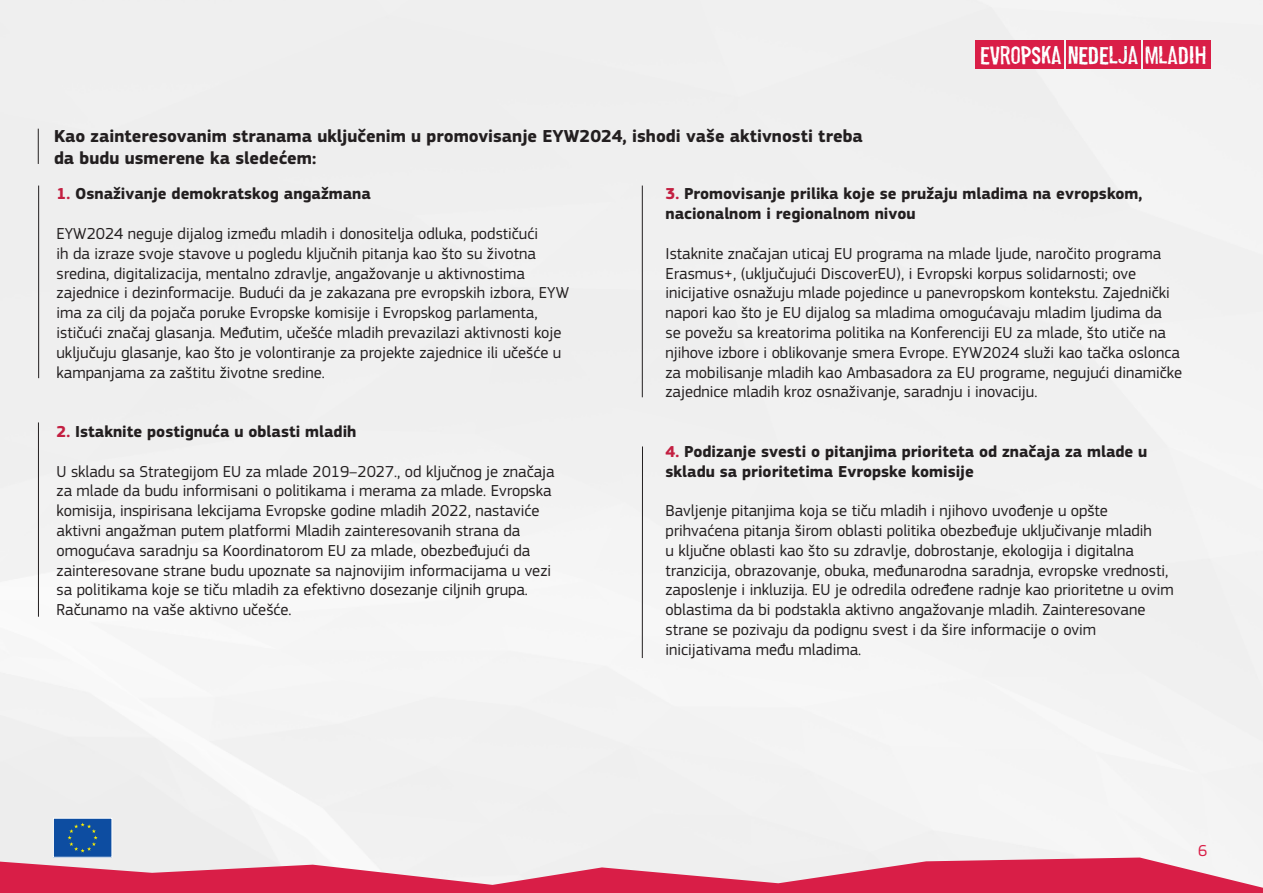
<style>
.page{position:relative;width:1263px;height:893px;background:#fff}
.page>*{position:absolute;margin:0;border:0;box-sizing:border-box;transform-origin:0 0}
.t1{font:30px "Refuse Pro";color:#fff}
.t2{font:700 18px/21.6px "EC Square Sans Pro";color:#231f20}
.t3{font:16.5px/19.8px "EC Square Sans Pro";color:#231f20}
.t4{font:700 16.5px/19.8px "EC Square Sans Pro";color:#231f20}
.t5{font:16.5px "EC Square Sans Pro";color:#d91e47}
.s1{color:#c31f41}
</style>
<div class="page">
<div style="left:0;top:0;width:1058px;height:857px;background:#f0f0f0"></div>
<div style="left:1058px;top:0;width:205px;height:857px;background:#f2f2f2"></div>
<div style="left:53px;top:818px;width:59px;height:39px;background:#0d4da1"></div>
<svg style="left:68px;top:823px;width:30px;height:29px"></svg>
<div style="left:53px;top:818px;width:59px;height:39px;border:1px solid #fff"></div>
<svg style="left:0;top:857px;width:1263px;height:36px;fill:#d91e47"></svg>
<div style="left:975px;top:40px;width:89px;height:28px;background:#d91e47"></div>
<div style="left:1142px;top:40px;width:68px;height:28px;background:#d91e47"></div>
<div style="left:1066px;top:40px;width:74px;height:28px;background:#d91e47"></div>
<svg style="left:1042px;top:47px;width:1px;height:16px"></svg>
<svg style="left:1052px;top:47px;width:4px;height:17px"></svg>
<svg style="left:1068px;top:47px;width:49px;height:17px"></svg>
<svg style="left:1123px;top:47px;width:4px;height:16px"></svg>
<svg style="left:1135px;top:51px;width:3px;height:13px"></svg>
<svg style="left:1155px;top:47px;width:3px;height:17px"></svg>
<hr style="left:38px;top:186px;width:1px;height:192px;background:#231f20">
<hr style="left:642px;top:186px;width:1px;height:211px;background:#231f20">
<hr style="left:642px;top:446px;width:1px;height:212px;background:#231f20">
<hr style="left:38px;top:422px;width:1px;height:195px;background:#231f20">
<hr style="left:38px;top:129px;width:1px;height:35px;background:#231f20">
<h1 class="t1" style="left:980px;top:37px;width:227px">EVROPSKA NEDELJA MLADIH</h1>
<p class="t2" style="left:54px;top:126px;width:810px">Kao zainteresovanim stranama uključenim u promovisanje EYW2024, ishodi vaše aktivnosti treba da budu usmerene ka sledećem:</p>
<p class="t4" style="left:57px;top:185px;width:316px"><span class="s1">1.</span> Osnaživanje demokratskog angažmana</p>
<p class="t3" style="left:57px;top:224px;width:514px">EYW2024 neguje dijalog između mladih i donositelja odluka, podstičući<br>ih da izraze svoje stavove u pogledu ključnih pitanja kao što su životna sredina, digitalizacija, mentalno zdravlje, angažovanje u aktivnostima zajednice i dezinformacije. Budući da je zakazana pre evropskih izbora, EYW ima za cilj da pojača poruke Evropske komisije i Evropskog parlamenta, ističući značaj glasanja. Međutim, učešće mladih prevazilazi aktivnosti koje uključuju glasanje, kao što je volontiranje za projekte zajednice ili učešće u kampanjama za zaštitu životne sredine.</p>
<p class="t4" style="left:665px;top:185px;width:478px"><span class="s1">3.</span> Promovisanje prilika koje se pružaju mladima na evropskom, nacionalnom i regionalnom nivou</p>
<p class="t3" style="left:665px;top:244px;width:518px">Istaknite značajan uticaj EU programa na mlade ljude, naročito programa Erasmus+, (uključujući DiscoverEU), i Evropski korpus solidarnosti; ove inicijative osnažuju mlade pojedince u panevropskom kontekstu. Zajednički napori kao što je EU dijalog sa mladima omogućavaju mladim ljudima da<br>se povežu sa kreatorima politika na Konferenciji EU za mlade, što utiče na njihove izbore i oblikovanje smera Evrope. EYW2024 služi kao tačka oslonca za mobilisanje mladih kao Ambasadora za EU programe, negujući dinamičke zajednice mladih kroz osnaživanje, saradnju i inovaciju.</p>
<p class="t4" style="left:57px;top:422px;width:301px"><span class="s1">2.</span> Istaknite postignuća u oblasti mladih</p>
<p class="t3" style="left:57px;top:461px;width:500px">U skladu sa Strategijom EU za mlade 2019–2027., od ključnog je značaja za mlade da budu informisani o politikama i merama za mlade. Evropska komisija, inspirisana lekcijama Evropske godine mladih 2022, nastaviće aktivni angažman putem platformi Mladih zainteresovanih strana da omogućava saradnju sa Koordinatorom EU za mlade, obezbeđujući da zainteresovane strane budu upoznate sa najnovijim informacijama u vezi sa politikama koje se tiču mladih za efektivno dosezanje ciljnih grupa.<br>Računamo na vaše aktivno učešće.</p>
<p class="t4" style="left:665px;top:442px;width:483px"><span class="s1">4.</span> Podizanje svesti o pitanjima prioriteta od značaja za mlade u skladu sa prioritetima Evropske komisije</p>
<p class="t3" style="left:665px;top:501px;width:510px">Bavljenje pitanjima koja se tiču mladih i njihovo uvođenje u opšte prihvaćena pitanja širom oblasti politika obezbeđuje uključivanje mladih<br>u ključne oblasti kao što su zdravlje, dobrostanje, ekologija i digitalna tranzicija, obrazovanje, obuka, međunarodna saradnja, evropske vrednosti, zaposlenje i inkluzija. EU je odredila određene radnje kao prioritetne u ovim oblastima da bi podstakla aktivno angažovanje mladih. Zainteresovane strane se pozivaju da podignu svest i da šire informacije o ovim inicijativama među mladima.</p>
<p class="t5" style="left:1198px;top:841px;width:11px">6</p>
</div>
